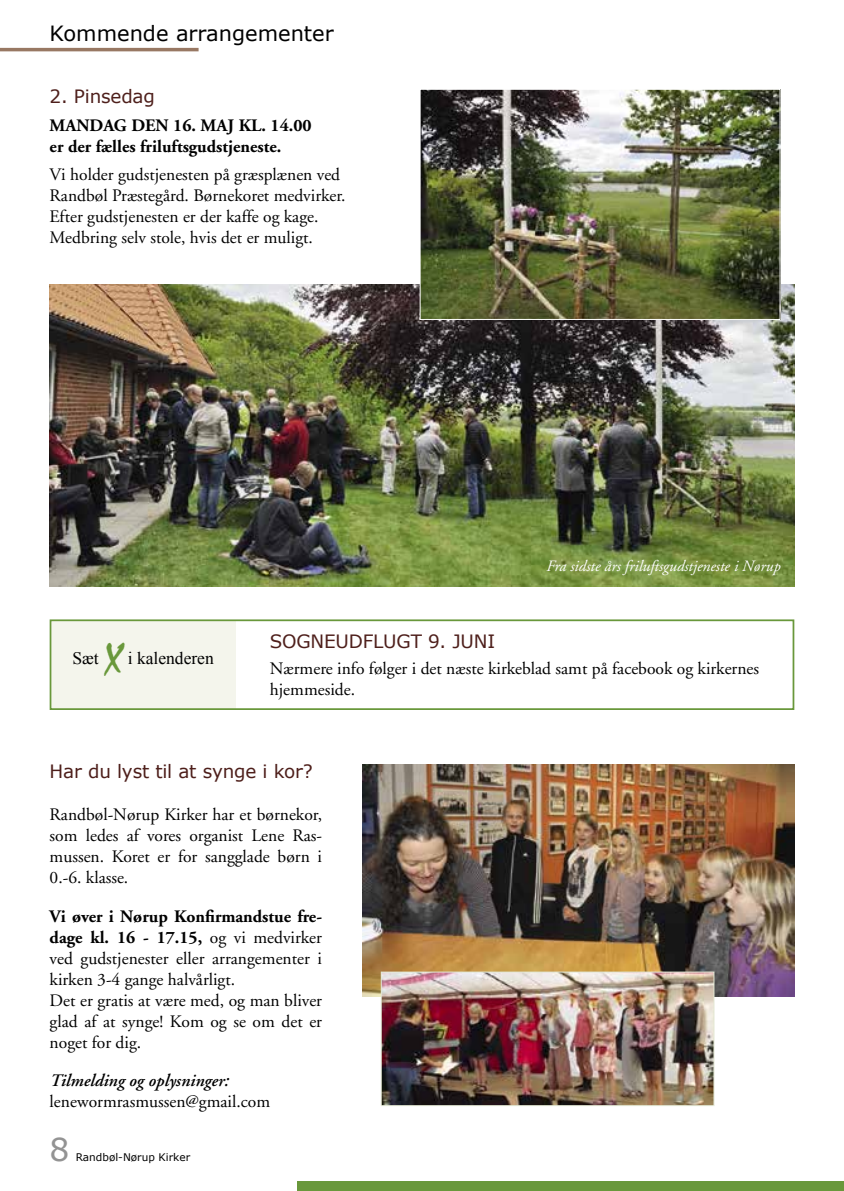
<style>
.page{position:relative;width:844px;height:1191px;background:#fff}
.page>*{position:absolute;margin:0;border:0;box-sizing:border-box;transform-origin:0 0}
.t1{font:42px "Mistral";color:#69983b}
.t2{font:31.5px "Verdana";color:#939393}
.t3{font:21px "Verdana";color:#000}
.t4{font:18.38px "Verdana";letter-spacing:-.01em;color:#4e1f1b}
.t5{font:17.5px/21px "Adobe Garamond";color:#000}
.t6{font:700 17.5px/21px "Adobe Garamond";color:#000}
.t7{font:italic 600 17.5px "Adobe Garamond";color:#000}
.t8{font:17.5px "Times New Roman";color:#000}
.t9{font:italic 15.75px "Adobe Garamond";color:#fff}
.t10{font:10.5px "Verdana";color:#000}
.s1{font-weight:700}
</style>
<div class="page">
<div style="left:298px;top:1181px;width:545px;height:10px;background:#69983b"></div>
<hr style="left:0;top:48px;width:198px;height:3px;background:#987863">
<img style="left:50px;top:284px;width:744px;height:303px">
<img style="left:421px;top:91px;width:357px;height:227px">
<div style="left:419px;top:89px;width:361px;height:231px;border:1px solid #fff"></div>
<div style="left:50px;top:621px;width:186px;height:87px;background:#f4f5ec"></div>
<div style="left:50px;top:619px;width:744px;height:91px;border:2px solid #69983b"></div>
<img style="left:362px;top:764px;width:432px;height:233px">
<img style="left:383px;top:973px;width:329px;height:131px">
<div style="left:381px;top:971px;width:333px;height:135px;border:1px solid #e2e7d3"></div>
<p class="t3" style="left:50px;top:20px;width:285px">Kommende arrangementer</p>
<p class="t4" style="left:50px;top:85px;width:107px">2. Pinsedag</p>
<p class="t6" style="left:50px;top:116px;width:263px">Mandag den 16. maj kl. 14.00 er der fælles friluftsgudstjeneste.</p>
<p class="t5" style="left:50px;top:165px;width:297px">Vi holder gudstjenesten på græsplænen ved Randbøl Præstegård. Børnekoret medvirker.<br>Efter gudstjenesten er der kaffe og kage.<br>Medbring selv stole, hvis det er muligt.</p>
<p class="t9" style="left:545px;top:557px;width:235px">Fra sidste års friluftsgudstjeneste i Nørup</p>
<p class="t8" style="left:72px;top:646px;width:28px">Sæt</p>
<h1 class="t1" style="left:103px;top:635px;width:22px">X</h1>
<p class="t8" style="left:128px;top:646px;width:88px">i kalenderen</p>
<p class="t4" style="left:270px;top:629px;width:227px">Sogn eudflugt 9. juni</p>
<p class="t5" style="left:270px;top:659px;width:490px">Nærmere info følger i det næste kirkeblad samt på facebook og kirkernes hjemmeside.</p>
<p class="t4" style="left:50px;top:760px;width:265px">Har du lyst til at synge i kor?</p>
<p class="t5" style="left:50px;top:804px;width:274px;text-align:justify">Randbøl-Nørup Kirker har et børnekor, som ledes af vores organist Lene Ras&shy;mussen. Koret er for sangglade børn i 0.-6. klasse.</p>
<p class="t5" style="left:50px;top:906px;width:274px"><span class="s1">Vi øver i Nørup Konfirmandstue fre&shy;dage kl. 16 - 17.15,</span> og vi medvirker ved gudstjenester eller arrangementer i kirken 3-4 gange halvårligt.<br>Det er gratis at være med, og man bliver glad af at synge! Kom og se om det er noget for dig.</p>
<p class="t7" style="left:50px;top:1071px;width:180px">Tilmelding og oplysninger:</p>
<p class="t5" style="left:50px;top:1091px;width:222px">lenewormrasmussen@gmail.com</p>
<h2 class="t2" style="left:50px;top:1129px;width:22px">8</h2>
<p class="t10" style="left:76px;top:1150px;width:116px">Randbøl-Nørup Kirker</p>
</div>
